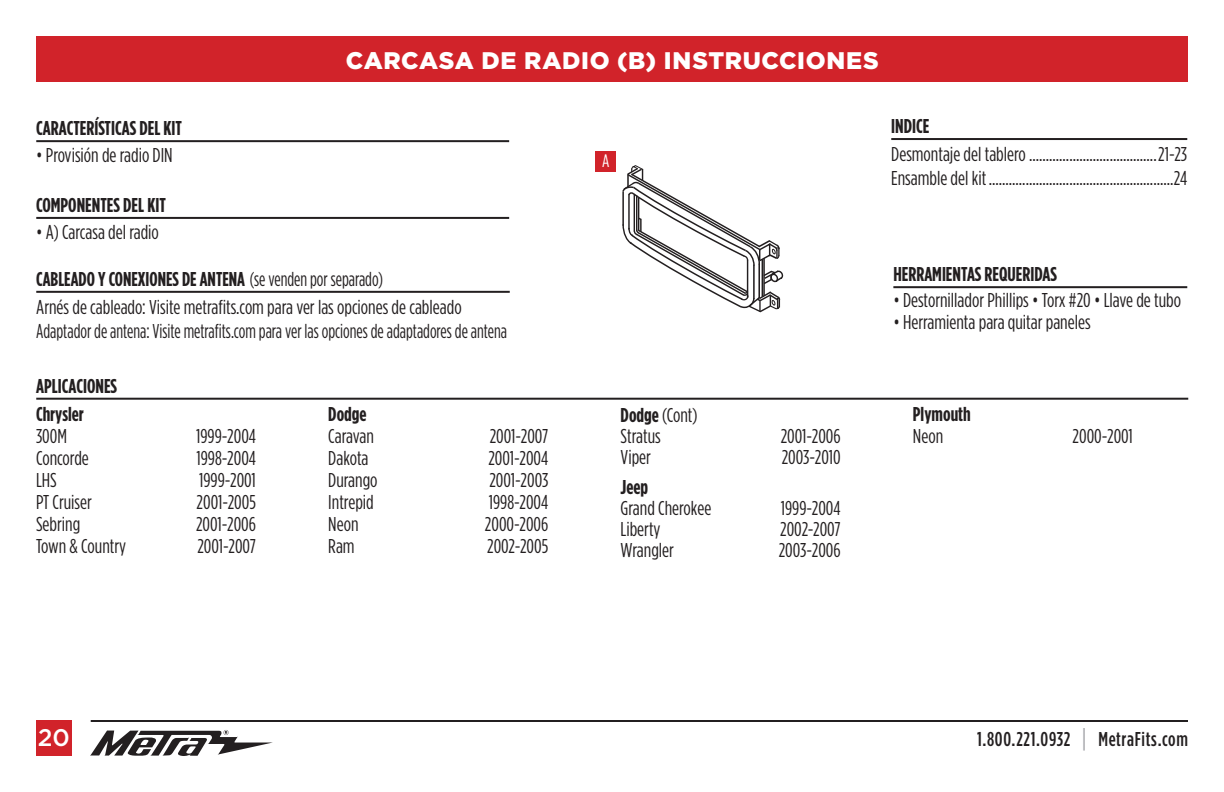
<style>
.page{position:relative;width:1224px;height:792px;background:#fff}
.page>*{position:absolute;margin:0;border:0;box-sizing:border-box;transform-origin:0 0}
.t1{font:900 24px "Gotham";letter-spacing:.025em;color:#fff}
.t2{font:500 24px "Gotham";color:#fff}
.t3{font:20px/21px "Gotham Condensed";color:#231f20}
.t4{font:20px/28px "Gotham Condensed";color:#231f20;scale:.9 1}
.t5{font:700 20px/28.4px "Gotham Condensed";color:#231f20}
.t6{font:500 20px "Gotham Condensed";letter-spacing:.035em;color:#231f20}
.t7{font:18px "Gotham Condensed";color:#fff}
.s1{font-weight:700}
.s2{font-size:26px;color:#a8a9ad}
</style>
<div class="page">
<div style="left:36px;top:36px;width:1152px;height:45px;background:#d1232a"></div>
<svg style="left:90px;top:730px;width:183px;height:26px"></svg>
<hr style="left:91px;top:720px;width:1097px;height:2px;background:#231f20">
<div style="left:36px;top:720px;width:36px;height:36px;background:#d1232a"></div>
<hr style="left:36px;top:140px;width:473px;height:2px;background:#231f20">
<hr style="left:36px;top:217px;width:473px;height:2px;background:#231f20">
<div style="left:596px;top:151px;width:20px;height:21px;background:#d1232a"></div>
<hr style="left:36px;top:398px;width:1152px;height:2px;background:#231f20">
<hr style="left:893px;top:286px;width:294px;height:2px;background:#231f20">
<hr style="left:36px;top:291px;width:474px;height:2px;background:#231f20">
<hr style="left:891px;top:138px;width:296px;height:2px;background:#231f20">
<svg style="left:622px;top:165px;width:161px;height:147px"></svg>
<p class="t1" style="left:346px;top:46px;width:534px">CARCASA DE RADIO (B) INSTRUCCIONES</p>
<p class="t5" style="left:36px;top:113px;width:147px">CARACTERÍSTICAS DEL KIT</p>
<p class="t3" style="left:36px;top:144px;width:138px">• Provisión de radio DIN</p>
<p class="t5" style="left:36px;top:190px;width:131px">COMPONENTES DEL KIT</p>
<p class="t3" style="left:36px;top:221px;width:124px">• A) Carcasa del radio</p>
<p class="t4" style="left:36px;top:265px;width:474px"><span class="s1">CABLEADO Y CONEXIONES DE ANTENA</span> (se venden por separado)<br>Arnés de cableado: Visite metrafits.com para ver las opciones de cableado</p>
<p class="t4" style="left:36px;top:317px;width:525px">Adaptador de antena: Visite metrafits.com para ver las opciones de adaptadores de antena</p>
<p class="t5" style="left:36px;top:371px;width:83px">APLICACIONES<br>Chrysler</p>
<p class="t3" style="left:36px;top:426px;width:33px">300M</p>
<p class="t3" style="left:196px;top:426px;width:61px">1999-2004</p>
<p class="t3" style="left:36px;top:448px;width:54px">Concorde</p>
<p class="t3" style="left:196px;top:448px;width:61px">1998-2004</p>
<p class="t3" style="left:36px;top:470px;width:22px">LHS</p>
<p class="t3" style="left:199px;top:470px;width:58px">1999-2001</p>
<p class="t3" style="left:36px;top:492px;width:57px">PT Cruiser</p>
<p class="t3" style="left:197px;top:492px;width:61px">2001-2005</p>
<p class="t3" style="left:36px;top:514px;width:46px">Sebring</p>
<p class="t3" style="left:196px;top:514px;width:61px">2001-2006</p>
<p class="t3" style="left:36px;top:536px;width:92px">Town &amp; Country</p>
<p class="t3" style="left:197px;top:536px;width:60px">2001-2007</p>
<p class="t5" style="left:328px;top:400px;width:40px">Dodge</p>
<p class="t3" style="left:328px;top:426px;width:47px">Caravan</p>
<p class="t3" style="left:490px;top:426px;width:60px">2001-2007</p>
<p class="t3" style="left:328px;top:448px;width:42px">Dakota</p>
<p class="t3" style="left:488px;top:448px;width:61px">2001-2004</p>
<p class="t3" style="left:328px;top:470px;width:51px">Durango</p>
<p class="t3" style="left:489px;top:470px;width:60px">2001-2003</p>
<p class="t3" style="left:328px;top:492px;width:47px">Intrepid</p>
<p class="t3" style="left:489px;top:492px;width:61px">1998-2004</p>
<p class="t3" style="left:328px;top:514px;width:32px">Neon</p>
<p class="t3" style="left:485px;top:514px;width:65px">2000-2006</p>
<p class="t3" style="left:328px;top:536px;width:28px">Ram</p>
<p class="t3" style="left:487px;top:536px;width:63px">2002-2005</p>
<p class="t7" style="left:602px;top:151px;width:9px">A</p>
<p class="t3" style="left:621px;top:404px;width:78px"><span class="s1">Dodge</span> (Cont)<br>Stratus</p>
<p class="t3" style="left:781px;top:425px;width:61px">2001-2006</p>
<p class="t3" style="left:621px;top:446px;width:32px">Viper</p>
<p class="t3" style="left:782px;top:446px;width:60px">2003-2010</p>
<p class="t5" style="left:621px;top:472px;width:29px">Jeep</p>
<p class="t3" style="left:621px;top:497px;width:92px">Grand Cherokee</p>
<p class="t3" style="left:781px;top:497px;width:61px">1999-2004</p>
<p class="t3" style="left:621px;top:518px;width:41px">Liberty</p>
<p class="t3" style="left:780px;top:518px;width:62px">2002-2007</p>
<p class="t3" style="left:621px;top:539px;width:55px">Wrangler</p>
<p class="t3" style="left:779px;top:539px;width:63px">2003-2006</p>
<p class="t5" style="left:891px;top:112px;width:40px">INDICE</p>
<p class="t3" style="left:891px;top:142px;width:298px;line-height:24px">Desmontaje del tablero ......................................21-23<br>Ensamble del kit.......................................................24</p>
<p class="t5" style="left:893px;top:259px;width:165px">HERRAMIENTAS REQUERIDAS</p>
<p class="t3" style="left:893px;top:289px;width:289px">• Destornillador Phillips • Torx #20 • Llave de tubo</p>
<p class="t3" style="left:893px;top:311px;width:199px">• Herramienta para quitar paneles</p>
<p class="t5" style="left:913px;top:400px;width:59px">Plymouth</p>
<p class="t3" style="left:913px;top:426px;width:32px">Neon</p>
<p class="t3" style="left:1073px;top:426px;width:62px">2000-2001</p>
<p class="t2" style="left:38px;top:724px;width:34px">20</p>
<p class="t6" style="left:977px;top:728px;width:212px">1.800.221.0932 <span class="s2">|</span> MetraFits.com</p>
</div>
